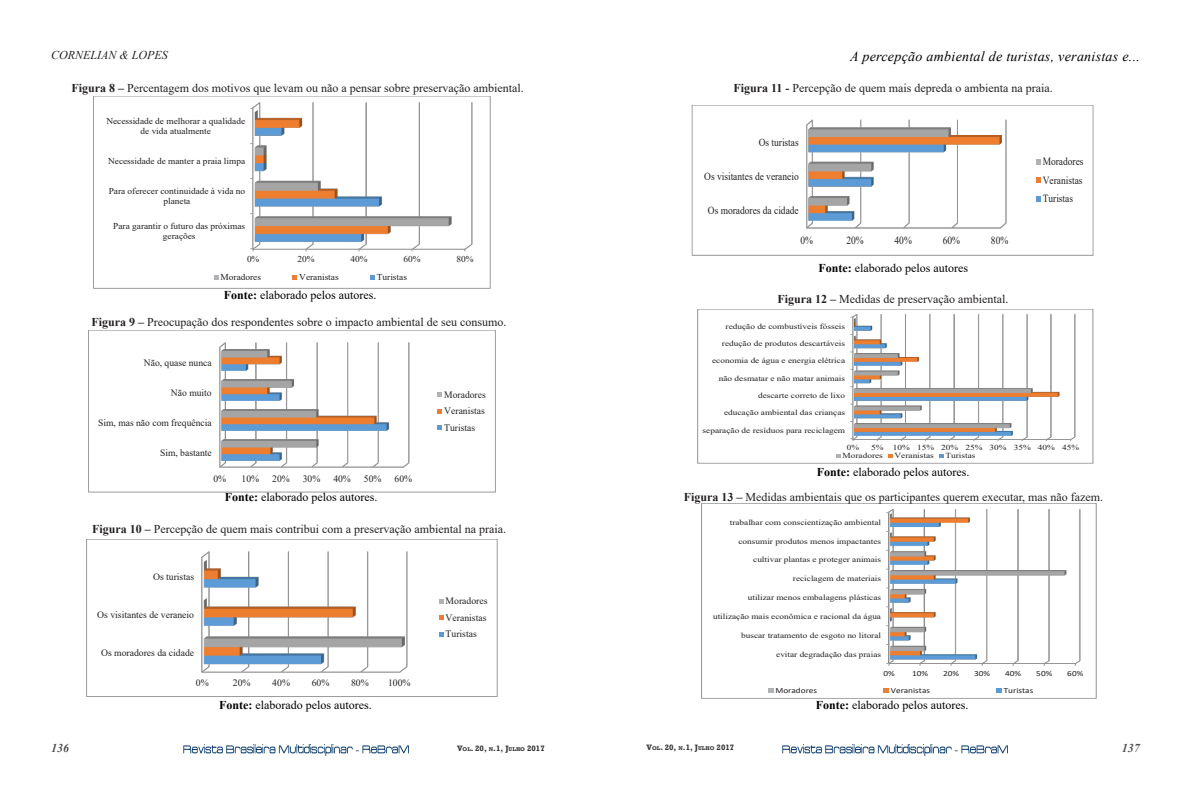
<style>
.page{position:relative;width:1191px;height:794px;background:#fff}
.page>*{position:absolute;margin:0;border:0;box-sizing:border-box;transform-origin:0 0}
.t1{font:italic 14px "Times New Roman";letter-spacing:.02em;color:#000}
.t2{font:12px "Times New Roman";color:#231f20}
.t3{font:12px "Times New Roman";color:#000}
.t4{font:italic 12px "Times New Roman";color:#231f20}
.t5{font:italic 700 12px "Times New Roman";color:#4f4f50}
.t6{font:10.9px/18.4px "Times New Roman";color:#231f20;text-align:justify;scale:.87 1}
.t7{font:9.8px/16.6px "Times New Roman";color:#231f20;text-align:justify}
.t8{font:9.7px/16.5px "Times New Roman";color:#231f20;text-align:justify}
.t9{font:9px/10.3px "Times New Roman";color:#231f20;text-align:center;scale:1.04 1}
.t10{font:700 8px "Rockwell";color:#333}
.t11{font:7.8px "Times New Roman";color:#231f20;scale:1.19 1}
.t12{font:7.8px "Calibri";color:#231f20;scale:1.19 1}
.t13{font:7.7px "Times New Roman";color:#231f20;scale:1.21 1}
.s1{font-weight:700}
.s2{font-size:5.6px}
</style>
<div class="page">
<img style="left:183px;top:744px;width:226px;height:11px">
<img style="left:782px;top:744px;width:225px;height:11px">
<img style="left:851px;top:314px;width:225px;height:126px">
<svg style="left:836px;top:454px;width:4px;height:4px"></svg>
<svg style="left:888px;top:454px;width:4px;height:4px"></svg>
<svg style="left:939px;top:454px;width:4px;height:4px"></svg>
<div style="left:697px;top:309px;width:396px;height:154px;border:1px solid #9b9ca0"></div>
<img style="left:887px;top:509px;width:194px;height:156px">
<svg style="left:768px;top:688px;width:5px;height:4px"></svg>
<svg style="left:883px;top:688px;width:5px;height:4px"></svg>
<svg style="left:996px;top:688px;width:5px;height:4px"></svg>
<div style="left:701px;top:503px;width:395px;height:195px;border:1px solid #9b9ca0"></div>
<img style="left:251px;top:102px;width:222px;height:148px">
<svg style="left:214px;top:275px;width:5px;height:4px"></svg>
<svg style="left:293px;top:275px;width:4px;height:4px"></svg>
<svg style="left:370px;top:275px;width:5px;height:4px"></svg>
<div style="left:93px;top:96px;width:397px;height:192px;border:1px solid #9b9ca0"></div>
<img style="left:219px;top:342px;width:191px;height:126px">
<svg style="left:437px;top:392px;width:5px;height:5px"></svg>
<svg style="left:437px;top:409px;width:5px;height:4px"></svg>
<svg style="left:437px;top:425px;width:5px;height:5px"></svg>
<div style="left:88px;top:330px;width:407px;height:162px;border:1px solid #9b9ca0"></div>
<img style="left:201px;top:551px;width:207px;height:122px">
<svg style="left:439px;top:599px;width:4px;height:5px"></svg>
<svg style="left:439px;top:615px;width:4px;height:5px"></svg>
<svg style="left:439px;top:632px;width:4px;height:5px"></svg>
<div style="left:86px;top:539px;width:411px;height:157px;border:1px solid #9b9ca0"></div>
<img style="left:806px;top:119px;width:201px;height:110px">
<svg style="left:1036px;top:159px;width:4px;height:5px"></svg>
<svg style="left:1036px;top:177px;width:4px;height:6px"></svg>
<svg style="left:1036px;top:196px;width:4px;height:5px"></svg>
<div style="left:692px;top:105px;width:401px;height:151px;border:1px solid #9b9ca0"></div>
<p class="t4" style="left:51px;top:47px;width:118px">CORNELIAN &amp; LOPES</p>
<p class="t1" style="left:850px;top:46px;width:291px">A percepção ambiental de turistas, veranistas e...</p>
<p class="t2" style="left:72px;top:80px;width:454px"><span class="s1">Figura 8 –</span> Percentagem dos motivos que levam ou não a pensar sobre preservação ambiental.</p>
<p class="t9" style="left:106px;top:115px;width:135px">Necessidade de melhorar a qualidade de vida atualmente</p>
<p class="t9" style="left:108px;top:156px;width:133px">Necessidade de manter a praia limpa</p>
<p class="t9" style="left:109px;top:185px;width:133px">Para oferecer continuidade à vida no planeta</p>
<p class="t9" style="left:113px;top:221px;width:128px">Para garantir o futuro das próximas gerações</p>
<p class="t9" style="left:247px;top:253px;width:13px">0%</p>
<p class="t9" style="left:297px;top:253px;width:18px">20%</p>
<p class="t9" style="left:350px;top:253px;width:18px">40%</p>
<p class="t9" style="left:403px;top:253px;width:18px">60%</p>
<p class="t9" style="left:456px;top:253px;width:18px">80%</p>
<p class="t9" style="left:221px;top:272px;width:40px">Moradores</p>
<p class="t9" style="left:299px;top:272px;width:39px">Veranistas</p>
<p class="t9" style="left:377px;top:272px;width:30px">Turistas</p>
<p class="t3" style="left:224px;top:287px;width:154px"><span class="s1">Fonte:</span> elaborado pelos autores.</p>
<p class="t2" style="left:91px;top:314px;width:416px"><span class="s1">Figura 9 –</span> Preocupação dos respondentes sobre o impacto ambiental de seu consumo.</p>
<p class="t7" style="left:144px;top:354px;width:69px">Não, quase nunca</p>
<p class="t7" style="left:171px;top:384px;width:42px">Não muito</p>
<p class="t7" style="left:98px;top:414px;width:115px">Sim, mas não com frequência</p>
<p class="t7" style="left:160px;top:444px;width:53px">Sim, bastante</p>
<p class="t7" style="left:213px;top:470px;width:14px">0%</p>
<p class="t7" style="left:242px;top:470px;width:19px">10%</p>
<p class="t7" style="left:272px;top:470px;width:19px">20%</p>
<p class="t7" style="left:303px;top:470px;width:19px">30%</p>
<p class="t7" style="left:333px;top:470px;width:19px">40%</p>
<p class="t7" style="left:364px;top:470px;width:19px">50%</p>
<p class="t7" style="left:394px;top:470px;width:19px">60%</p>
<p class="t7" style="left:444px;top:386px;width:43px">Moradores Veranistas Turistas</p>
<p class="t2" style="left:733px;top:80px;width:321px"><span class="s1">Figura 11 -</span> Percepção de quem mais depreda o ambienta na praia.</p>
<p class="t6" style="left:758px;top:133px;width:48px">Os turistas</p>
<p class="t6" style="left:704px;top:167px;width:110px">Os visitantes de veraneio</p>
<p class="t6" style="left:708px;top:201px;width:106px">Os moradores da cidade</p>
<p class="t6" style="left:800px;top:231px;width:16px">0%</p>
<p class="t6" style="left:846px;top:231px;width:21px">20%</p>
<p class="t6" style="left:894px;top:231px;width:21px">40%</p>
<p class="t6" style="left:942px;top:231px;width:21px">60%</p>
<p class="t6" style="left:991px;top:231px;width:21px">80%</p>
<p class="t3" style="left:818px;top:260px;width:151px"><span class="s1">Fonte:</span> elaborado pelos autores</p>
<p class="t2" style="left:777px;top:290px;width:232px"><span class="s1">Figura 12 –</span> Medidas de preservação ambiental.</p>
<p class="t13" style="left:725px;top:320px;width:100px">redução de combustíveis fósseis</p>
<p class="t13" style="left:722px;top:338px;width:103px">redução de produtos descartáveis</p>
<p class="t13" style="left:712px;top:355px;width:111px">economia de água e energia elétrica</p>
<p class="t13" style="left:719px;top:372px;width:106px">não desmatar e não matar animais</p>
<p class="t13" style="left:758px;top:390px;width:73px">descarte correto de lixo</p>
<p class="t13" style="left:724px;top:407px;width:102px">educação ambiental das crianças</p>
<p class="t13" style="left:702px;top:425px;width:119px">separação de resíduos para reciclagem</p>
<p class="t6" style="left:1042px;top:152px;width:48px">Moradores Veranistas Turistas</p>
<p class="t13" style="left:847px;top:442px;width:12px">0%</p>
<p class="t13" style="left:871px;top:442px;width:173px">5% 10% 15% 20% 25% 30% 35% 40% 45%</p>
<p class="t13" style="left:842px;top:450px;width:35px">Moradores</p>
<p class="t13" style="left:894px;top:450px;width:34px">Veranistas</p>
<p class="t13" style="left:945px;top:450px;width:26px">Turistas</p>
<p class="t3" style="left:817px;top:463px;width:154px"><span class="s1">Fonte:</span> elaborado pelos autores.</p>
<p class="t3" style="left:225px;top:488px;width:154px"><span class="s1">Fonte:</span> elaborado pelos autores.</p>
<p class="t2" style="left:684px;top:488px;width:421px"><span class="s1">Figura 13 –</span> Medidas ambientais que os participantes querem executar, mas não fazem.</p>
<p class="t2" style="left:92px;top:520px;width:415px"><span class="s1">Figura 10 –</span> Percepção de quem mais contribui com a preservação ambiental na praia.</p>
<p class="t11" style="left:730px;top:516px;width:129px">trabalhar com conscientização ambiental</p>
<p class="t11" style="left:738px;top:535px;width:121px">consumir produtos menos impactantes</p>
<p class="t11" style="left:753px;top:554px;width:109px">cultivar plantas e proteger animais</p>
<p class="t8" style="left:153px;top:568px;width:43px">Os turistas</p>
<p class="t11" style="left:793px;top:573px;width:76px">reciclagem de materiais</p>
<p class="t8" style="left:97px;top:606px;width:98px">Os visitantes de veraneio</p>
<p class="t8" style="left:446px;top:592px;width:43px">Moradores Veranistas Turistas</p>
<p class="t11" style="left:748px;top:592px;width:113px">utilizar menos embalagens plásticas</p>
<p class="t11" style="left:713px;top:611px;width:143px">utilização mais econômica e racional da água</p>
<p class="t11" style="left:741px;top:629px;width:119px">buscar tratamento de esgoto no litoral</p>
<p class="t8" style="left:101px;top:644px;width:95px">Os moradores da cidade</p>
<p class="t11" style="left:776px;top:648px;width:90px">evitar degradação das praias</p>
<p class="t12" style="left:883px;top:668px;width:11px">0%</p>
<p class="t12" style="left:912px;top:668px;width:15px">10%</p>
<p class="t12" style="left:943px;top:668px;width:15px">20%</p>
<p class="t12" style="left:974px;top:668px;width:15px">30%</p>
<p class="t12" style="left:1005px;top:668px;width:15px">40%</p>
<p class="t12" style="left:1036px;top:668px;width:15px">50%</p>
<p class="t12" style="left:1067px;top:668px;width:15px">60%</p>
<p class="t8" style="left:196px;top:674px;width:14px">0%</p>
<p class="t8" style="left:233px;top:674px;width:19px">20%</p>
<p class="t8" style="left:272px;top:674px;width:19px">40%</p>
<p class="t8" style="left:312px;top:674px;width:19px">60%</p>
<p class="t8" style="left:351px;top:674px;width:19px">80%</p>
<p class="t8" style="left:388px;top:674px;width:24px">100%</p>
<p class="t12" style="left:775px;top:685px;width:37px">Moradores</p>
<p class="t12" style="left:890px;top:685px;width:35px">Veranistas</p>
<p class="t12" style="left:1003px;top:685px;width:26px">Turistas</p>
<p class="t3" style="left:219px;top:696px;width:154px"><span class="s1">Fonte:</span> elaborado pelos autores.</p>
<p class="t3" style="left:816px;top:696px;width:154px"><span class="s1">Fonte:</span> elaborado pelos autores.</p>
<p class="t5" style="left:51px;top:740px;width:19px">136</p>
<p class="t10" style="left:457px;top:743px;width:89px">V<span class="s2">OL</span>. 20, <span class="s2">N</span>.1, J<span class="s2">ULHO</span> 2017</p>
<p class="t10" style="left:646px;top:742px;width:89px">V<span class="s2">OL</span>. 20, <span class="s2">N</span>.1, J<span class="s2">ULHO</span> 2017</p>
<p class="t5" style="left:1122px;top:740px;width:19px">137</p>
</div>
